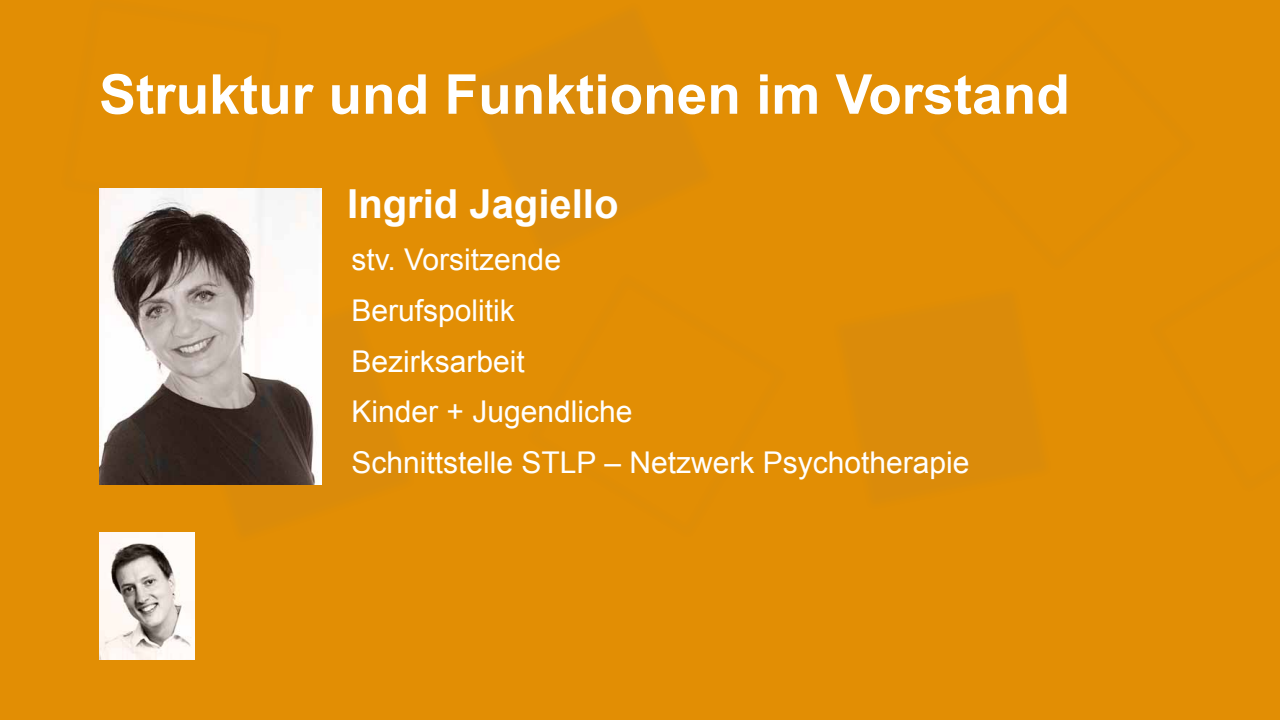
<style>
.page{position:relative;width:1280px;height:720px;background:#fff}
.page>*{position:absolute;margin:0;border:0;box-sizing:border-box;transform-origin:0 0}
.t1{font:700 55px "Arial";color:#fff}
.t2{font:700 40px "Arial";color:#fff}
.t3{font:30px/50.9px "Arial";color:#fff}
</style>
<div class="page">
<div style="left:0;top:620px;width:1280px;height:100px;background:#e28e04"></div>
<div style="left:0;top:0;width:1280px;height:620px;background:#e28e04"></div>
<img style="left:99px;top:189px;width:223px;height:296px">
<img style="left:99px;top:532px;width:95px;height:127px">
<h1 class="t1" style="left:99px;top:58px;width:972px">Struktur und Funktionen im Vorstand</h1>
<h2 class="t2" style="left:347px;top:177px;width:273px">Ingrid Jagiello</h2>
<p class="t3" style="left:351px;top:234px;width:620px">stv. Vorsitzende<br>Berufspolitik<br>Bezirksarbeit<br>Kinder + Jugendliche<br>Schnittstelle STLP – Netzwerk Psychotherapie</p>
</div>
